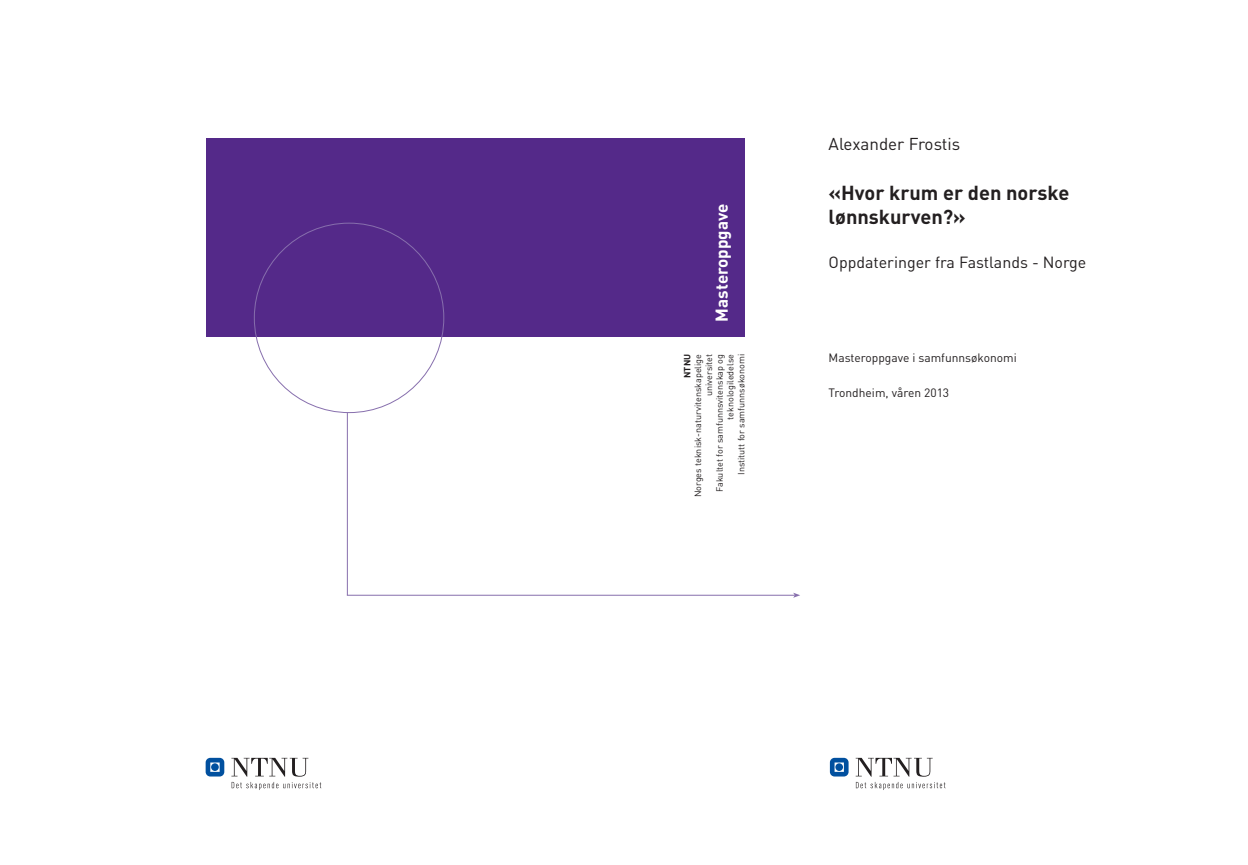
<style>
.page{position:relative;width:1248px;height:865px;background:#fff}
.page>*{position:absolute;margin:0;border:0;box-sizing:border-box;transform-origin:0 0}
.Tittel{font:700 20px/24px "DIN";color:#231f20}
.Forfatternavn{font:17px "DIN";color:#231f20}
.t1{font:700 17px "DIN";color:#fff}
.Undertittel{font:16px "DIN";color:#231f20}
.Annen_info{font:12px "DIN";color:#231f20}
.Inst_Fak_info{font:9px/10.8px "DIN";color:#231f20;text-align:right}
.Inst_Fak_info-2{font:700 9px "DIN";color:#231f20}
</style>
<div class="page">
<div style="left:205px;top:138px;width:539px;height:198px;background:#542989"></div>
<hr style="left:347px;top:413px;width:1px;height:182px;background:#876fad">
<hr style="left:347px;top:594px;width:447px;height:1px;background:#876fad">
<svg style="left:793px;top:592px;width:7px;height:5px"></svg>
<svg style="left:829px;top:757px;width:19px;height:19px"></svg>
<div style="left:835px;top:763px;width:8px;height:8px;background:#01509f;border-radius:50%"></div>
<svg style="left:855px;top:757px;width:77px;height:19px"></svg>
<svg style="left:855px;top:782px;width:90px;height:8px"></svg>
<svg style="left:206px;top:757px;width:18px;height:19px"></svg>
<div style="left:211px;top:763px;width:8px;height:8px;background:#01509f;border-radius:50%"></div>
<svg style="left:231px;top:757px;width:77px;height:19px"></svg>
<svg style="left:231px;top:782px;width:90px;height:8px"></svg>
<p class="t1" style="left:711px;top:321px;width:119px;rotate:-90deg">Masteroppgave</p>
<p class="Inst_Fak_info-2" style="left:681px;top:378px;width:25px;rotate:-90deg">NTNU</p>
<p class="Inst_Fak_info" style="left:692px;top:497px;width:145px;rotate:-90deg">Norges teknisk-naturvitenskapelige universitet</p>
<p class="Inst_Fak_info" style="left:714px;top:492px;width:139px;rotate:-90deg">Fakultet for samfunnsvitenskap og teknologiledelse</p>
<p class="Inst_Fak_info" style="left:735px;top:475px;width:122px;rotate:-90deg">Institutt for samfunnsøkonomi</p>
<p class="Forfatternavn" style="left:828px;top:134px;width:133px">Alexander Frostis</p>
<p class="Tittel" style="left:828px;top:180px;width:242px">«Hvor krum er den norske lønnskurven?»</p>
<p class="Undertittel" style="left:828px;top:252px;width:259px">Oppdateringer fra Fastlands - Norge</p>
<p class="Annen_info" style="left:828px;top:351px;width:190px">Masteroppgave i samfunnsøkonomi</p>
<p class="Annen_info" style="left:828px;top:385px;width:122px">Trondheim, våren 2013</p>
</div>
